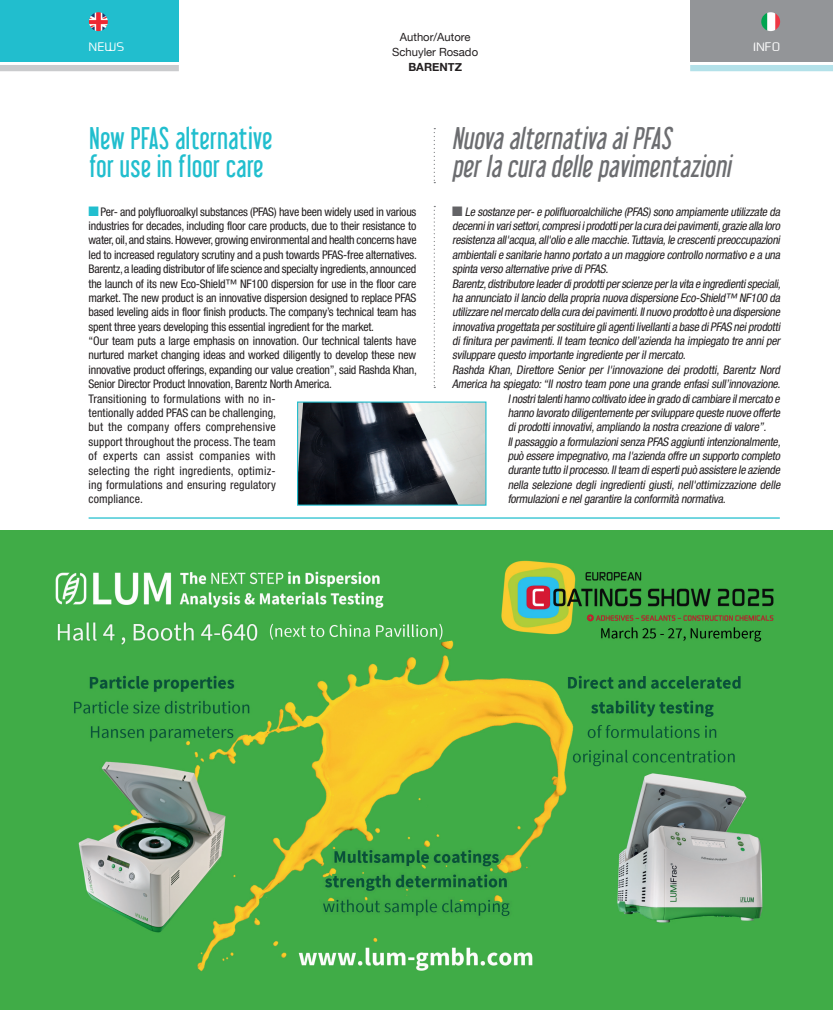
<style>
.page{position:relative;width:833px;height:1010px;background:#fff}
.page>*{position:absolute;margin:0;border:0;box-sizing:border-box;transform-origin:0 0}
.t1{font:italic 27.5px/28.8px "Libel Suit";color:#6c6d70}
.t2{font:27.5px/28.8px "Libel Suit";letter-spacing:.02em;color:#21bece}
.t3{font:12.5px "Ea Designer";letter-spacing:.025em;color:#fff}
.t4{font:italic condensed 11.88px "Helvetica Neue LT Std";color:#231f20}
.t5{font:condensed 11.88px/14.4px "Helvetica Neue LT Std";letter-spacing:-.02em;color:#231f20}
.t6{font:11.25px/15px "Helvetica Neue";color:#231f20;text-align:center}
.t7{font:700 11.25px "Helvetica Neue";color:#231f20}
.s1{color:#21bece}
.s2{color:#636366}
</style>
<div class="page">
<div style="left:0;top:0;width:179px;height:61px;background:#21bece"></div>
<div style="left:0;top:65px;width:179px;height:6px;background:#cacbcd"></div>
<div style="left:690px;top:0;width:143px;height:61px;background:#939598"></div>
<div style="left:690px;top:65px;width:143px;height:6px;background:#b3e1e9"></div>
<img style="left:89px;top:12px;width:19px;height:19px;border-radius:9px">
<img style="left:761px;top:12px;width:19px;height:19px;border-radius:9px">
<svg style="left:434px;top:206px;width:1px;height:182px"></svg>
<svg style="left:434px;top:128px;width:1px;height:55px"></svg>
<img style="left:299px;top:403px;width:185px;height:101px">
<hr style="left:89px;top:517px;width:691px;height:2px;background:#21bece">
<img style="left:0;top:531px;width:833px;height:479px">
<p class="t6" style="left:392px;top:30px;width:87px">Author/Autore<br>Schuyler Rosado</p>
<p class="t7" style="left:408px;top:58px;width:55px">BARENTZ</p>
<p class="t3" style="left:89px;top:40px;width:37px">NEWS</p>
<p class="t3" style="left:753px;top:40px;width:28px">INFO</p>
<h1 class="t2" style="left:90px;top:123px;width:184px">New PFAS alternative for use in floor care</h1>
<h1 class="t1" style="left:452px;top:123px;width:286px">Nuova alternativa aiPFAS perla cura delle pavimentazioni</h1>
<p class="t5" style="left:89px;top:204px;width:330px"><span class="s1">■</span>Per- and polyfluoroalkyl substances (PFAS) have been widely used in various industries for decades, including floor care products, due to their resistance to water, oil, and stains. However, growing environmental and health concerns have led to increased regulatory scrutiny and a push towards PFAS-free alternatives.<br>Barentz, a leading distributor of life science and specialty ingredients, announced the launch of its new Eco-Shield™ NF100 dispersion for use in the floor care market. The new product is an innovative dispersion designed to replace PFAS based leveling aids in floor finish products. The company’s technical team has spent three years developing this essential ingredient for the market.<br>“Our team puts a large emphasis on innovation. Our technical talents have nurtured market changing ideas and worked diligently to develop these new innovative product offerings, expanding our value creation”, said Rashda Khan, Senior Director Product Innovation, Barentz North America.<br>Transitioning to formulations with no in-<br>tentionally added PFAS can be challenging,<br>but the company offers comprehensive<br>support throughout the process. The team<br>of experts can assist companies with<br>selecting the right ingredients, optimiz-<br>ing formulations and ensuring regulatory<br>compliance.</p>
<p class="t4" style="left:452px;top:205px;width:332px"><span class="s2">■</span> Le sostanze per-e polifluoroalchiliche (PFAS) sono ampiamente utilizzate da</p>
<p class="t4" style="left:452px;top:219px;width:332px">decenniin varisettori,compresiiprodottiperlacuradeipavimenti,grazieallaloro</p>
<p class="t4" style="left:452px;top:233px;width:332px">resistenza all'acqua,all'olio e alle macchie.Tuttavia,le crescentipreoccupazioni</p>
<p class="t4" style="left:452px;top:248px;width:332px">ambientalie sanitarie hanno portato a un maggiore controllo normativo e a una</p>
<p class="t4" style="left:452px;top:262px;width:160px">spinta verso alternative prive diPFAS.</p>
<p class="t4" style="left:452px;top:276px;width:332px">Barentz,distributoreleaderdiprodottiperscienzeperlavitaeingredientispeciali,</p>
<p class="t4" style="left:452px;top:291px;width:332px">ha annunciato illancio della propria nuova dispersione Eco-Shield™ NF100 da</p>
<p class="t4" style="left:452px;top:305px;width:332px">utilizzarenelmercatodellacuradeipavimenti.Ilnuovoprodottoèunadispersione</p>
<p class="t4" style="left:452px;top:320px;width:332px">innovativa progettata persostituire gliagentilivellantia base diPFAS neiprodotti</p>
<p class="t4" style="left:452px;top:334px;width:332px">difinitura perpavimenti.Ilteam tecnico dell’azienda ha impiegato tre anniper</p>
<p class="t4" style="left:452px;top:348px;width:237px">sviluppare questo importante ingrediente perilmercato.</p>
<p class="t4" style="left:452px;top:363px;width:332px">Rashda Khan, Direttore Senior per l'innovazione dei prodotti, Barentz Nord</p>
<p class="t4" style="left:452px;top:377px;width:332px">America ha spiegato:“Ilnostro team pone una grande enfasisull’innovazione.</p>
<p class="t4" style="left:508px;top:391px;width:276px">Inostritalentihanno coltivato idee in grado dicambiare ilmercato e</p>
<p class="t4" style="left:508px;top:406px;width:276px">hanno lavorato diligentemente persviluppare queste nuove offerte</p>
<p class="t4" style="left:508px;top:420px;width:262px">diprodottiinnovativi,ampliando la nostra creazione divalore”.</p>
<p class="t4" style="left:508px;top:435px;width:277px">Ilpassaggio a formulazionisenza PFAS aggiuntiintenzionalmente,</p>
<p class="t4" style="left:508px;top:449px;width:276px">può essere impegnativo,ma l'azienda offre un supporto completo</p>
<p class="t4" style="left:508px;top:463px;width:276px">durante tutto ilprocesso.Ilteam diespertipuò assistere le aziende</p>
<p class="t4" style="left:508px;top:478px;width:276px">nella selezione degli ingredienti giusti, nell'ottimizzazione delle</p>
<p class="t4" style="left:508px;top:492px;width:222px">formulazionie nelgarantire la conformità normativa.</p>
</div>
